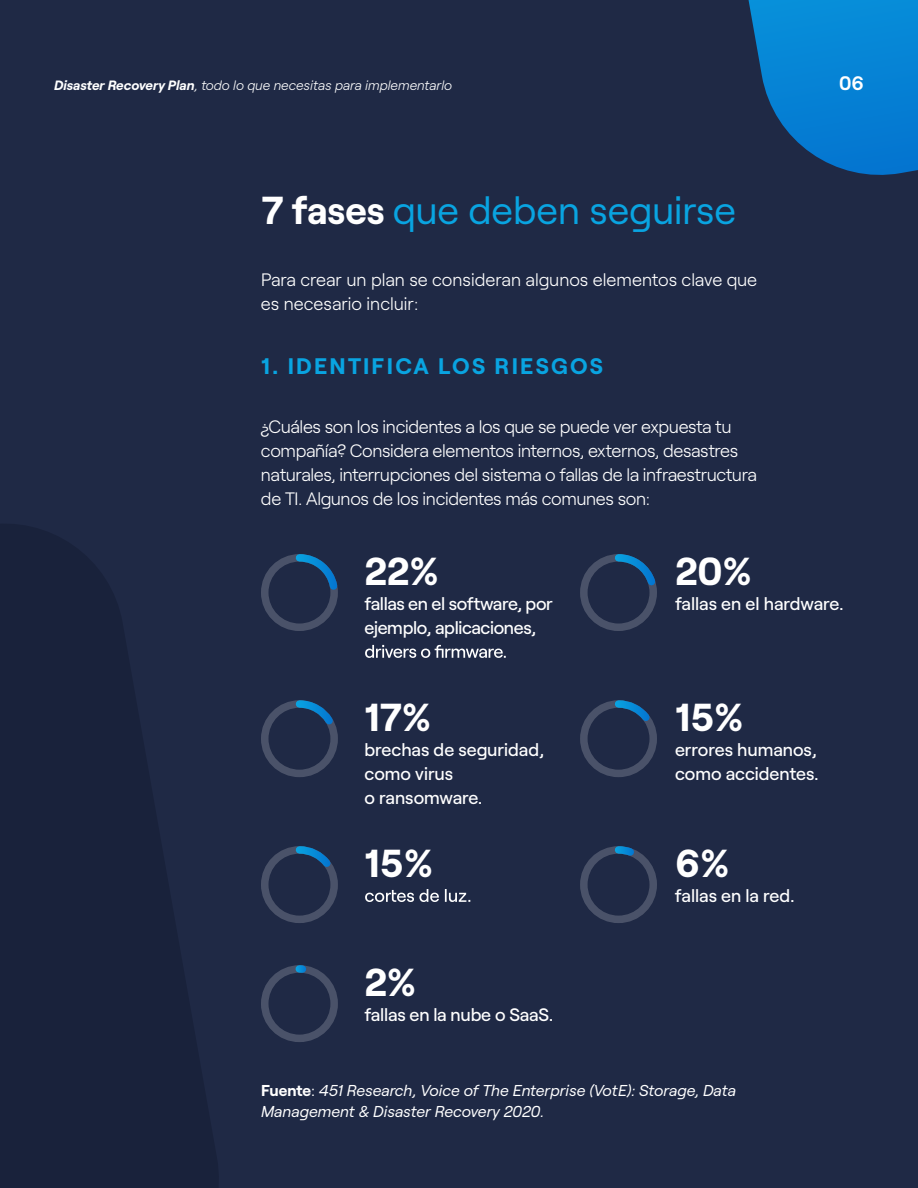
<style>
.page{position:relative;width:918px;height:1188px;background:#1f2945}
.page>*{position:absolute;margin:0;border:0;box-sizing:border-box;transform-origin:0 0}
.t1{font:39px "Roobert";color:#09a4e1}
.t2{font:700 39px "Roobert";color:#fff}
.t3{font:700 22.5px "Roobert";letter-spacing:.1em;color:#09a4e1}
.t4{font:600 19.5px "Roobert";color:#fff}
.t5{font:300 18px/24px "Roobert";letter-spacing:-.02em;color:#fff}
.t6{font:500 18px/24px "Roobert";letter-spacing:-.01em;color:#fff}
.t7{font:300 18px/24px "Roobert";color:#fff}
.t8{font:italic 15.75px/21px "Roobert";color:#fff}
.t9{font:italic 300 13.5px "Roobert";color:#fff}
.s1{font-weight:700}
.s2{font-weight:700;color:#fff}
.s3{font-weight:700;font-style:normal}
.s4{font-style:normal}
</style>
<div class="page">
<div style="left:261px;top:554px;width:77px;height:77px;border:8px solid #fff;border-radius:50%"></div>
<div style="left:261px;top:700px;width:77px;height:77px;border:8px solid #fff;border-radius:50%"></div>
<div style="left:261px;top:965px;width:77px;height:77px;border:8px solid #fff;border-radius:50%"></div>
<div style="left:261px;top:846px;width:77px;height:77px;border:8px solid #fff;border-radius:50%"></div>
<div style="left:580px;top:700px;width:77px;height:77px;border:8px solid #fff;border-radius:50%"></div>
<div style="left:580px;top:554px;width:77px;height:77px;border:8px solid #fff;border-radius:50%"></div>
<div style="left:580px;top:846px;width:77px;height:77px;border:8px solid #fff;border-radius:50%"></div>
<svg style="left:749px;top:0;width:169px;height:175px"></svg>
<svg style="left:292px;top:554px;width:46px;height:41px"></svg>
<svg style="left:611px;top:554px;width:46px;height:37px"></svg>
<svg style="left:292px;top:700px;width:45px;height:31px"></svg>
<svg style="left:292px;top:846px;width:45px;height:28px"></svg>
<svg style="left:611px;top:846px;width:29px;height:16px"></svg>
<svg style="left:611px;top:700px;width:45px;height:28px"></svg>
<svg style="left:292px;top:965px;width:19px;height:11px"></svg>
<svg style="left:365px;top:645px;width:141px;height:13px"></svg>
<svg style="left:365px;top:889px;width:105px;height:13px"></svg>
<p class="t9" style="left:54px;top:75px;width:400px"><span class="s1">Disaster Recovery Plan</span>, todo lo que necesitas para implementarlo</p>
<p class="t4" style="left:839px;top:68px;width:26px">06</p>
<h1 class="t1" style="left:261px;top:181px;width:476px"><span class="s2">7 fases</span> que deben seguirse</h1>
<p class="t7" style="left:261px;top:266px;width:498px">Para crear un plan se consideran algunos elementos clave que es necesario incluir:</p>
<p class="t3" style="left:261px;top:349px;width:344px">1. IDENTIFICA LOS RIESGOS</p>
<p class="t5" style="left:261px;top:414px;width:497px">¿Cuáles son los incidentes a los que se puede ver expuesta tu compañía? Considera elementos internos, externos, desastres naturales, interrupciones del sistema o fallas de la infraestructura de TI. Algunos de los incidentes más comunes son:</p>
<h1 class="t2" style="left:364px;top:541px;width:76px">22%</h1>
<h1 class="t2" style="left:675px;top:541px;width:78px">20%</h1>
<p class="t6" style="left:364px;top:590px;width:190px">fallas en el software, por ejemplo, aplicaciones,</p>
<p class="t6" style="left:675px;top:590px;width:170px">fallas en el hardware.</p>
<h1 class="t2" style="left:364px;top:687px;width:68px">17%</h1>
<h1 class="t2" style="left:675px;top:687px;width:70px">15%</h1>
<p class="t6" style="left:364px;top:736px;width:181px">brechas de seguridad, como virus<br>o ransomware.</p>
<p class="t6" style="left:675px;top:736px;width:145px">errores humanos, como accidentes.</p>
<h1 class="t2" style="left:364px;top:833px;width:70px">15%</h1>
<h1 class="t2" style="left:675px;top:833px;width:56px">6%</h1>
<p class="t6" style="left:675px;top:882px;width:121px">fallas en la red.</p>
<h1 class="t2" style="left:364px;top:952px;width:53px">2%</h1>
<p class="t6" style="left:364px;top:1001px;width:191px">fallas en la nube o SaaS.</p>
<p class="t8" style="left:261px;top:1079px;width:477px"><span class="s3">Fuente</span><span class="s4">:</span> 451 Research, Voice of The Enterprise (VotE): Storage, Data<br>Management &amp; Disaster Recovery 2020.</p>
</div>
